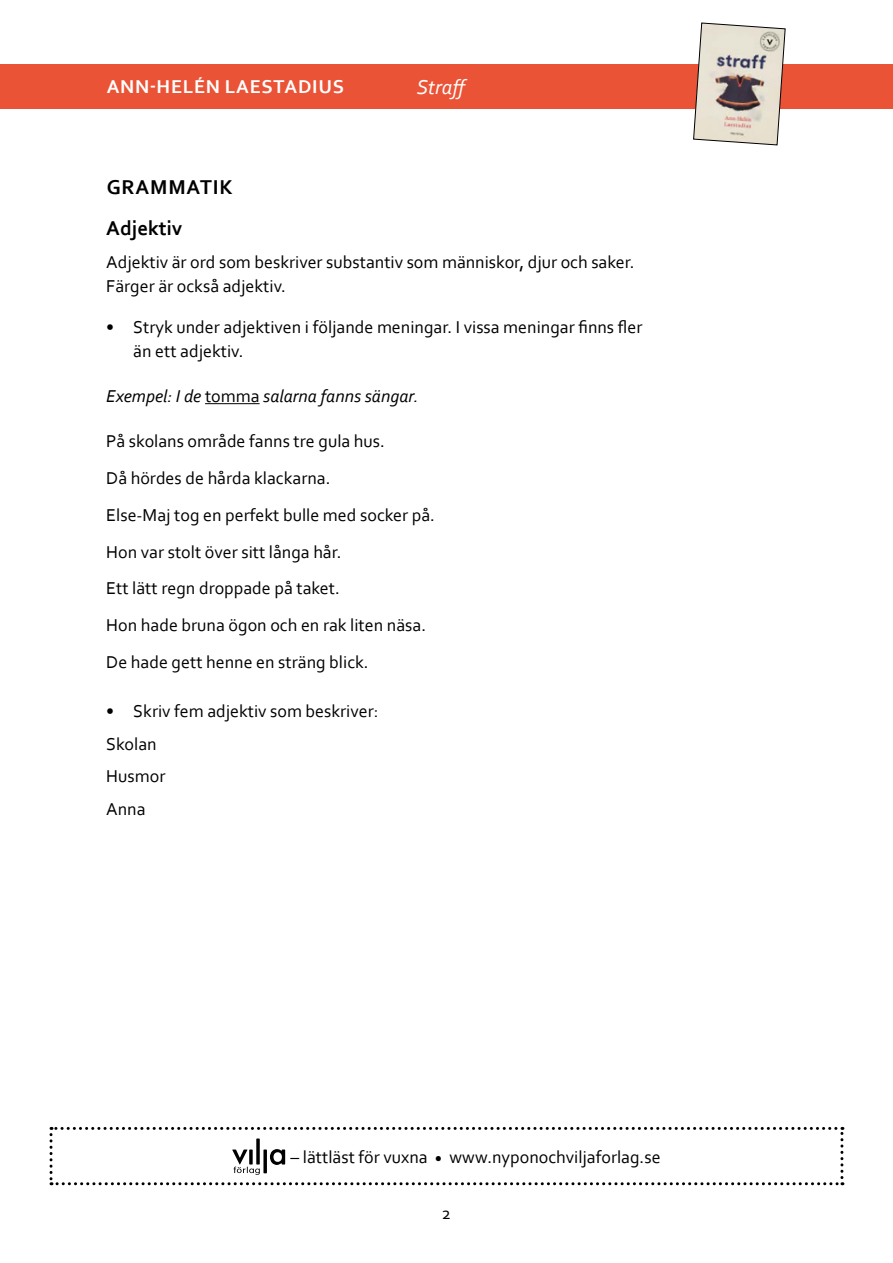
<style>
.page{position:relative;width:893px;height:1263px;background:#fff}
.page>*{position:absolute;margin:0;border:0;box-sizing:border-box;transform-origin:0 0}
.t1{font:700 21px/41px "Corbel";color:#000}
.t2{font:italic 21px "Corbel";color:#fff}
.t3{font:700 19.5px "Corbel";letter-spacing:.04em;color:#fff}
.t4{font:18px/36.8px "Corbel";color:#000}
.t5{font:italic 18px "Corbel";color:#000}
.s1{font-style:normal}
</style>
<div class="page">
<div style="left:0;top:64px;width:893px;height:44px;background:#ea5336"></div>
<img style="left:693px;top:23px;width:92px;height:122px">
<svg style="left:50px;top:1127px;width:793px;height:58px"></svg>
<hr style="left:205px;top:403px;width:55px;height:1px;background:#000">
<p class="t3" style="left:107px;top:75px;width:239px">ANN-HELÉN LAESTADIUS</p>
<p class="t2" style="left:417px;top:74px;width:55px">Straff</p>
<p class="t1" style="left:106px;top:166px;width:128px">GRAMMATIK<br>Adjektiv</p>
<p class="t4" style="left:106px;top:249px;width:530px;line-height:24px">Adjektiv är ord som beskriver substantiv som människor, djur och saker.<br>Färger är också adjektiv.</p>
<p class="t4" style="left:133px;top:314px;width:511px;line-height:24px;text-indent:-27px">• Stryk under adjektiven i följande meningar. I vissa meningar finns fler än ett adjektiv.</p>
<p class="t5" style="left:106px;top:385px;width:314px">Exempel: I de <span class="s1">tomma</span> salarna fanns sängar.</p>
<p class="t4" style="left:106px;top:422px;width:330px">På skolans område fanns tre gula hus.<br>Då hördes de hårda klackarna.<br>Else-Maj tog en perfekt bulle med socker på.<br>Hon var stolt över sitt långa hår.<br>Ett lätt regn droppade på taket.<br>Hon hade bruna ögon och en rak liten näsa.<br>De hade gett henne en sträng blick.</p>
<p class="t4" style="left:106px;top:695px;width:274px;line-height:32.5px">• Skriv fem adjektiv som beskriver:<br>Skolan<br>Husmor<br>Anna</p>
<p class="t4" style="left:291px;top:1138px;width:372px">– lättläst för vuxna <sub>•</sub> www.nyponochviljaforlag.se</p>
<p class="t4" style="left:442px;top:1194px;width:11px">2</p>
</div>
